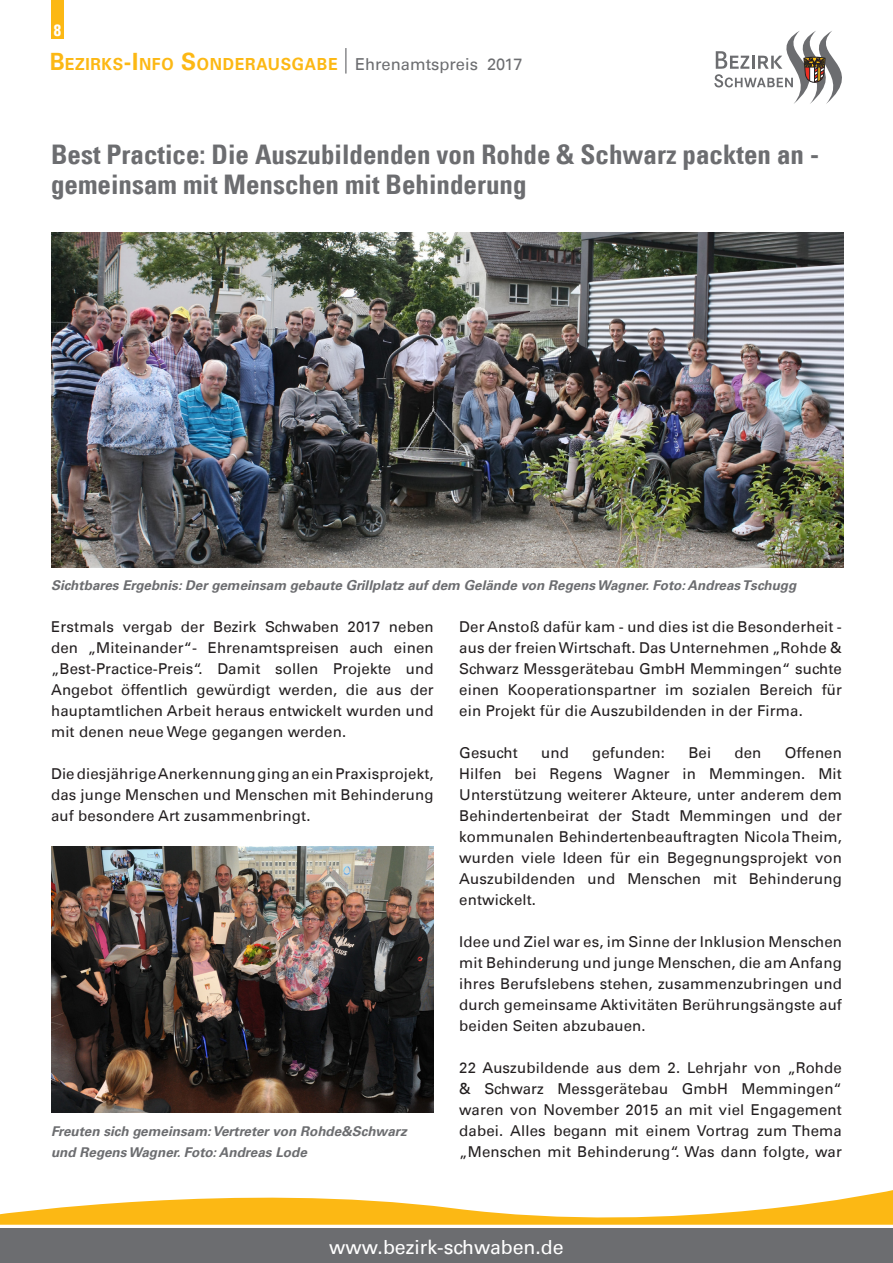
<style>
.page{position:relative;width:893px;height:1263px;background:#fff}
.page>*{position:absolute;margin:0;border:0;box-sizing:border-box;transform-origin:0 0}
.t1{font:700 condensed 27px/30px "Univers LT";color:#6c6d70}
.t2{font:19.5px "Univers LT";color:#fff}
.t3{font:700 16.65px "Univers LT";letter-spacing:.045em;color:#fcb814;scale:.94 1}
.t4{font:700 condensed 16.5px "Univers LT";color:#fff}
.t5{font:15px/21px "Univers LT";letter-spacing:.01em;color:#231f20;text-align:justify}
.t6{font:italic 700 13.5px/21px "Univers LT";color:#6c6d70}
.s1{font-size:23.85px}
.s2{font-weight:400;font-size:16.5px;color:#6c6d70}
</style>
<div class="page">
<div style="left:51px;top:0;width:13px;height:38px;background:#fcb814"></div>
<svg style="left:714px;top:31px;width:128px;height:73px"></svg>
<svg style="left:345px;top:48px;width:1px;height:26px"></svg>
<div style="left:0;top:1229px;width:893px;height:34px;background:#6c6d70"></div>
<svg style="left:0;top:1190px;width:893px;height:39px"></svg>
<img style="left:51px;top:233px;width:792px;height:334px">
<img style="left:51px;top:847px;width:383px;height:265px">
<p class="t4" style="left:54px;top:20px;width:9px">8</p>
<p class="t3" style="left:50px;top:55px;width:505px"><span class="s1">B</span>EZIRKS<span class="s1">-I</span> NFO <span class="s1">S</span>ONDERAUSGABE <span class="s2">Ehrenamtspreis 2017</span></p>
<h1 class="t1" style="left:51px;top:139px;width:769px">Best Practice: Die Auszubildenden von Rohde &amp; Schwarz packten an - gemeinsam mit Menschen mit Behinderung</h1>
<p class="t6" style="left:51px;top:575px;width:747px">Sichtbares Ergebnis: Der gemeinsam gebaute Grillplatz auf dem Gelände von Regens Wagner. Foto: Andreas Tschugg</p>
<p class="t5" style="left:51px;top:616px;width:384px">Erstmals vergab der Bezirk Schwaben 2017 neben den „Miteinander“- Ehrenamtspreisen auch einen „Best-Practice-Preis“. Damit sollen Projekte und Angebot öffentlich gewürdigt werden, die aus der hauptamtlichen Arbeit heraus entwickelt wurden und mit denen neue Wege gegangen werden.</p>
<p class="t5" style="left:51px;top:763px;width:384px">Die diesjährige Anerkennung ging an ein Praxisprojekt, das junge Menschen und Menschen mit Behinderung auf besondere Art zusammenbringt.</p>
<p class="t6" style="left:51px;top:1121px;width:357px">Freuten sich gemeinsam: Vertreter von Rohde&amp;Schwarz und Regens Wagner. Foto: Andreas Lode</p>
<p class="t5" style="left:459px;top:616px;width:384px">Der Anstoß dafür kam - und dies ist die Besonderheit - aus der freien Wirtschaft. Das Unternehmen „Rohde &amp; Schwarz Messgerätebau GmbH Memmingen“ suchte einen Kooperationspartner im sozialen Bereich für ein Projekt für die Auszubildenden in der Firma.</p>
<p class="t5" style="left:459px;top:742px;width:60px">Gesucht</p>
<p class="t5" style="left:541px;top:742px;width:29px">und</p>
<p class="t5" style="left:592px;top:742px;width:74px">gefunden:</p>
<p class="t5" style="left:688px;top:742px;width:24px">Bei</p>
<p class="t5" style="left:734px;top:742px;width:28px">den</p>
<p class="t5" style="left:459px;top:742px;width:384px;text-indent:325px">Offenen Hilfen bei Regens Wagner in Memmingen. Mit Unterstützung weiterer Akteure, unter anderem dem Behindertenbeirat der Stadt Memmingen und der kommunalen Behindertenbeauftragten Nicola Theim, wurden viele Ideen für ein Begegnungsprojekt von Auszubildenden und Menschen mit Behinderung entwickelt.</p>
<p class="t5" style="left:459px;top:931px;width:384px">Idee und Ziel war es, im Sinne der Inklusion Menschen mit Behinderung und junge Menschen, die am Anfang ihres Berufslebens stehen, zusammenzubringen und durch gemeinsame Aktivitäten Berührungsängste auf beiden Seiten abzubauen.</p>
<p class="t5" style="left:459px;top:1057px;width:384px">22 Auszubildende aus dem 2. Lehrjahr von „Rohde &amp; Schwarz Messgerätebau GmbH Memmingen“ waren von November 2015 an mit viel Engagement dabei. Alles begann mit einem Vortrag zum Thema „Menschen mit Behinderung“. Was dann folgte, war</p>
<h2 class="t2" style="left:329px;top:1235px;width:236px">www.bezirk-schwaben.de</h2>
</div>
